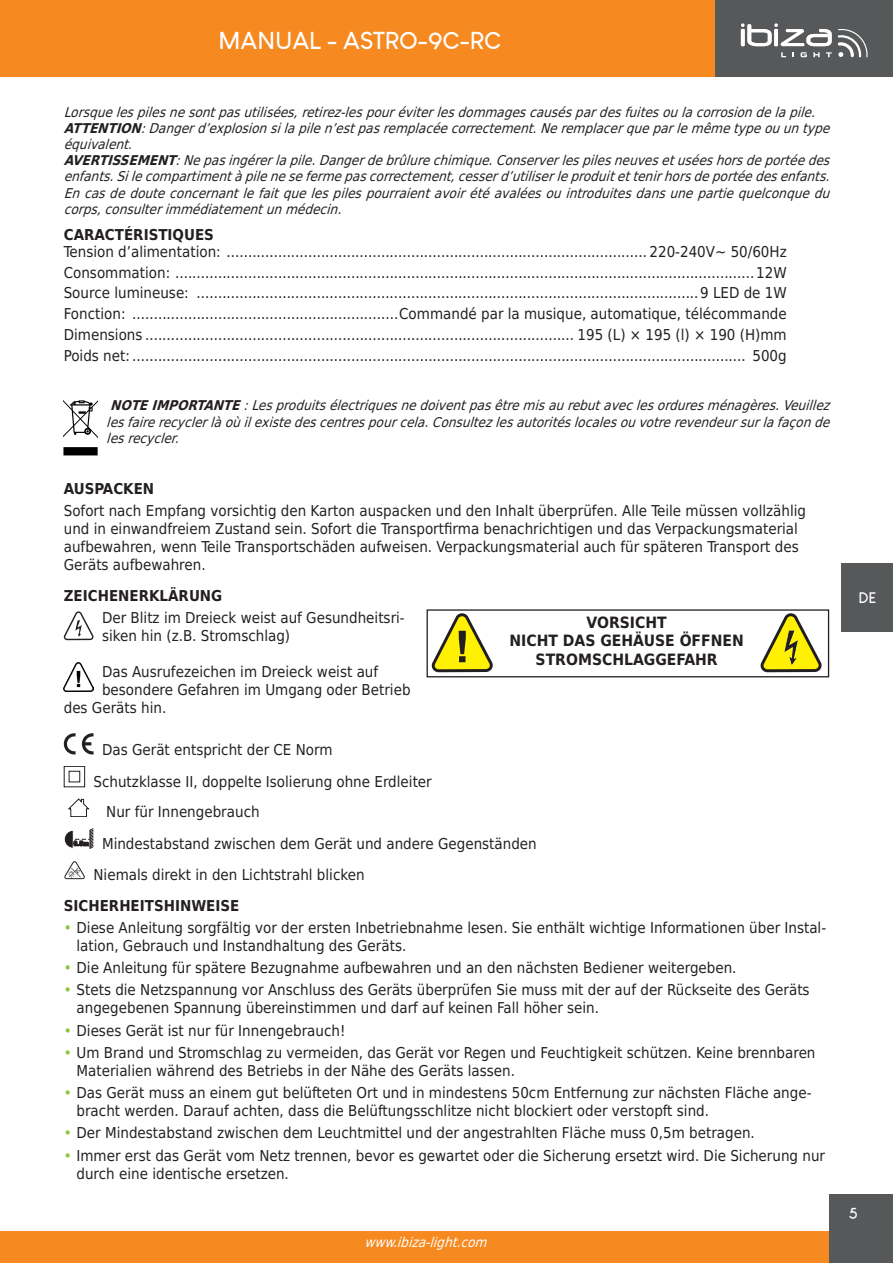
<style>
.page{position:relative;width:893px;height:1263px;background:#fff}
.page>*{position:absolute;margin:0;border:0;box-sizing:border-box;transform-origin:0 0}
.t1{font:700 24px "Louis George Cafe";color:#fff}
.t2{font:700 15.6px/18.8px "DejaVu Sans Condensed";color:#231f20;text-align:center}
.t3{font:15px/18px "DejaVu Sans Condensed";color:#231f20}
.t4{font:700 15px "DejaVu Sans Condensed";color:#231f20}
.t5{font:700 15px "Louis George Cafe";color:#fff}
.t6{font:italic 13.5px/16.2px "DejaVu Sans Condensed";color:#231f20}
.t7{font:italic 13.5px "DejaVu Sans Condensed";color:#fff}
.s1{font-weight:700}
.s2{color:#8bc63e}
</style>
<div class="page">
<div style="left:0;top:0;width:893px;height:77px;background:#f6891f"></div>
<div style="left:0;top:1231px;width:893px;height:32px;background:#f6891f"></div>
<div style="left:715px;top:0;width:178px;height:77px;background:#57585a"></div>
<svg style="left:838px;top:29px;width:29px;height:28px"></svg>
<svg style="left:741px;top:23px;width:91px;height:23px"></svg>
<svg style="left:781px;top:52px;width:5px;height:5px"></svg>
<svg style="left:800px;top:52px;width:7px;height:5px"></svg>
<svg style="left:813px;top:52px;width:7px;height:5px"></svg>
<svg style="left:826px;top:52px;width:6px;height:5px"></svg>
<div style="left:829px;top:1195px;width:64px;height:68px;background:#57585a"></div>
<div style="left:842px;top:563px;width:51px;height:68px;background:#57585a"></div>
<svg style="left:64px;top:400px;width:34px;height:55px"></svg>
<svg style="left:64px;top:611px;width:30px;height:29px"></svg>
<img style="left:70px;top:619px;width:18px;height:18px">
<img style="left:64px;top:662px;width:30px;height:29px">
<svg style="left:64px;top:733px;width:30px;height:21px"></svg>
<div style="left:64px;top:766px;width:21px;height:21px;border:1px solid #231f20"></div>
<div style="left:69px;top:771px;width:11px;height:11px;border:1px solid #231f20"></div>
<svg style="left:68px;top:799px;width:21px;height:18px"></svg>
<svg style="left:64px;top:828px;width:29px;height:21px"></svg>
<img style="left:64px;top:861px;width:21px;height:19px">
<svg style="left:432px;top:613px;width:61px;height:59px"></svg>
<svg style="left:761px;top:613px;width:61px;height:59px"></svg>
<img style="left:772px;top:629px;width:38px;height:37px">
<div style="left:427px;top:609px;width:402px;height:68px;border:1px solid #231f20"></div>
<h1 class="t1" style="left:219px;top:26px;width:284px">MANUAL - ASTRO-9C-RC</h1>
<p class="t6" style="left:64px;top:103px;width:773px">Lorsquelespilesnesontpasutilisées,retirez-lespouréviterlesdommagescauséspardesfuitesoulacorrosiondelapile.<br><span class="s1">ATTENTION</span>:Dangerd’explosionsilapilen’estpasremplacéecorrectement.Neremplacerqueparlemêmetypeouuntype équivalent.<br><span class="s1">AVERTISSEMENT</span>:Nepasingérerlapile.Dangerdebrûlurechimique.Conserverlespilesneuvesetuséeshorsdeportéedes enfants.Silecompartimentàpilenesefermepascorrectement,cesserd’utiliserleproduitettenirhorsdeportéedesenfants.<br>Encasdedouteconcernantlefaitquelespilespourraientavoirétéavaléesouintroduitesdansunepartiequelconquedu corps,consulterimmédiatementunmédecin.</p>
<p class="t4" style="left:64px;top:223px;width:152px">CARACTÉRISTIQUES</p>
<p class="t3" style="left:64px;top:241px;width:725px;line-height:20.7px;text-align:justify">Tension d’alimentation: .................................................................................................. 220-240V~ 50/60Hz Consommation: .......................................................................................................................................12W Source lumineuse: .....................................................................................................................9 LED de 1W Fonction: ..............................................................Commandé par la musique, automatique, télécommande Dimensions .................................................................................................... 195 (L) × 195 (l) × 190 (H)mm Poids net: ............................................................................................................................................... 500g</p>
<p class="t6" style="left:106px;top:397px;width:730px;text-align:justify"><span class="s1">NOTEIMPORTANTE</span>:Lesproduitsélectriquesnedoiventpasêtremisaurebutaveclesorduresménagères.Veuillez lesfairerecyclerlàoùilexistedescentrespourcela.Consultezlesautoritéslocalesouvotrerevendeursurlafaçonde lesrecycler.</p>
<p class="t4" style="left:64px;top:476px;width:92px">AUSPACKEN</p>
<p class="t3" style="left:64px;top:501px;width:744px">Sofort nach Empfang vorsichtig den Karton auspacken und den Inhalt überprüfen. Alle Teile müssen vollzählig und in einwandfreiem Zustand sein. Sofort die Transportfirma benachrichtigen und das Verpackungsmaterial aufbewahren, wenn Teile Transportschäden aufweisen. Verpackungsmaterial auch für späteren Transport des Geräts aufbewahren.</p>
<p class="t4" style="left:64px;top:583px;width:160px">ZEICHENERKLÄRUNG</p>
<p class="t3" style="left:102px;top:608px;width:304px">Der Blitz im Dreieck weist auf Gesundheitsri&shy;siken hin (z.B. Stromschlag)</p>
<p class="t3" style="left:102px;top:662px;width:278px">Das Ausrufezeichen im Dreieck weist auf</p>
<p class="t3" style="left:102px;top:680px;width:310px">besondere Gefahren im Umgang oder Betrieb</p>
<p class="t3" style="left:64px;top:698px;width:104px">des Geräts hin.</p>
<p class="t3" style="left:94px;top:732px;width:340px;line-height:32.7px;text-indent:9px">Das Gerät entspricht der CE Norm<br>Schutzklasse II, doppelte Isolierung ohne Erdleiter</p>
<p class="t3" style="left:74px;top:795px;width:465px;line-height:32.5px;text-indent:33px">Nur für Innengebrauch<br><sup>0.5m</sup> Mindestabstand zwischen dem Gerät und andere Gegenständen</p>
<p class="t3" style="left:94px;top:865px;width:273px">Niemals direkt in den Lichtstrahl blicken</p>
<p class="t4" style="left:64px;top:893px;width:177px">SICHERHEITSHINWEISE</p>
<p class="t3" style="left:77px;top:918px;width:751px;text-indent:-13px"><span class="s2">•</span> Diese Anleitung sorgfältig vor der ersten Inbetriebnahme lesen. Sie enthält wichtige Informationen über Instal&shy;lation, Gebrauch und Instandhaltung des Geräts.</p>
<p class="t3" style="left:64px;top:958px;width:674px"><span class="s2">•</span> Die Anleitung für spätere Bezugnahme aufbewahren und an den nächsten Bediener weitergeben.</p>
<p class="t3" style="left:77px;top:981px;width:735px;text-indent:-13px"><span class="s2">•</span> Stets die Netzspannung vor Anschluss des Geräts überprüfen Sie muss mit der auf der Rückseite des Geräts angegebenen Spannung übereinstimmen und darf auf keinen Fall höher sein.</p>
<p class="t3" style="left:64px;top:1021px;width:283px"><span class="s2">•</span> Dieses Gerät ist nur für Innengebrauch!</p>
<p class="t3" style="left:77px;top:1043px;width:740px;text-indent:-13px"><span class="s2">•</span> Um Brand und Stromschlag zu vermeiden, das Gerät vor Regen und Feuchtigkeit schützen. Keine brennbaren<br>Materialien während des Betriebs in der Nähe des Geräts lassen.</p>
<p class="t3" style="left:77px;top:1083px;width:737px;text-indent:-13px"><span class="s2">•</span> Das Gerät muss an einem gut belüfteten Ort und in mindestens 50cm Entfernung zur nächsten Fläche ange&shy;bracht werden. Darauf achten, dass die Belüftungsschlitze nicht blockiert oder verstopft sind.</p>
<p class="t3" style="left:64px;top:1124px;width:693px"><span class="s2">•</span> Der Mindestabstand zwischen dem Leuchtmittel und der angestrahlten Fläche muss 0,5m betragen.</p>
<p class="t3" style="left:77px;top:1146px;width:750px;text-indent:-13px"><span class="s2">•</span> Immer erst das Gerät vom Netz trennen, bevor es gewartet oder die Sicherung ersetzt wird. Die Sicherung nur durch eine identische ersetzen.</p>
<p class="t2" style="left:509px;top:612px;width:236px">VORSICHT<br>NICHT DAS GEHÄUSE ÖFFNEN<br>STROMSCHLAGGEFAHR</p>
<p class="t7" style="left:364px;top:1231px;width:129px">www.ibiza-light.com</p>
<p class="t5" style="left:858px;top:588px;width:19px">DE</p>
<p class="t5" style="left:849px;top:1203px;width:11px">5</p>
</div>
